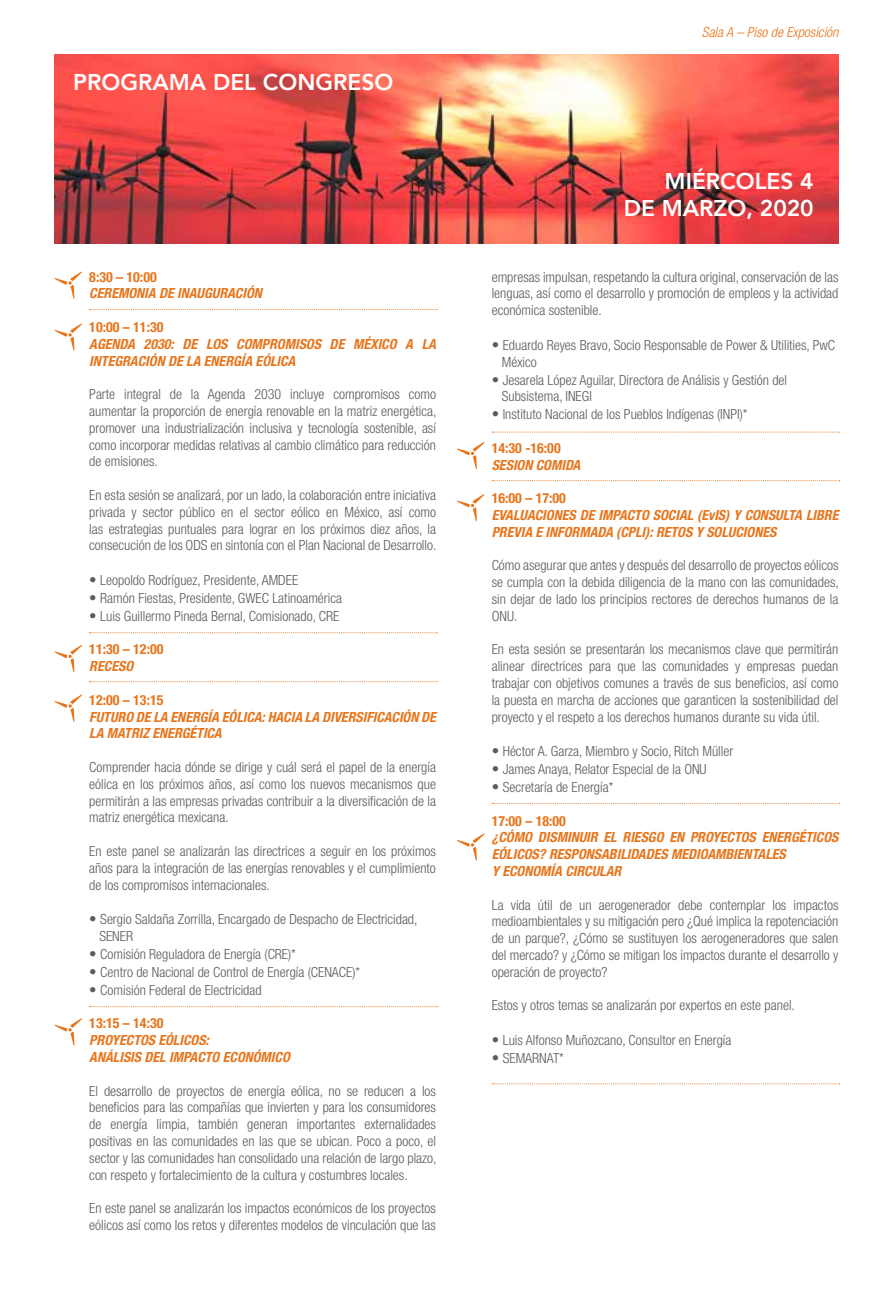
<style>
.page{position:relative;width:893px;height:1290px;background:#fff}
.page>*{position:absolute;margin:0;border:0;box-sizing:border-box;transform-origin:0 0}
.t1{font:800 22.75px/27.3px "Avenir";color:#fff;text-align:right}
.t2{font:300 condensed 14px/16.8px "Helvetica Neue LT Std";color:#5b5b5f;text-align:justify}
.t3{font:italic 700 condensed 14px/16.8px "Helvetica Neue LT Std";color:#e8751b}
.t4{font:700 condensed 14px "Helvetica Neue LT Std";color:#e8751b}
.t5{font:italic 300 condensed 14px "Helvetica Neue LT Std";color:#e8751b}
.s1{font-size:14.88px}
</style>
<div class="page">
<img style="left:55px;top:55px;width:783px;height:188px">
<svg style="left:55px;top:272px;width:27px;height:27px"></svg>
<svg style="left:55px;top:323px;width:27px;height:28px"></svg>
<svg style="left:457px;top:442px;width:27px;height:27px"></svg>
<svg style="left:457px;top:494px;width:27px;height:27px"></svg>
<svg style="left:457px;top:833px;width:27px;height:28px"></svg>
<svg style="left:55px;top:645px;width:27px;height:27px"></svg>
<svg style="left:55px;top:694px;width:27px;height:28px"></svg>
<svg style="left:55px;top:1018px;width:27px;height:27px"></svg>
<svg style="left:89px;top:309px;width:348px;height:1px"></svg>
<svg style="left:492px;top:432px;width:348px;height:1px"></svg>
<svg style="left:492px;top:480px;width:348px;height:1px"></svg>
<svg style="left:492px;top:803px;width:348px;height:1px"></svg>
<svg style="left:492px;top:1083px;width:348px;height:1px"></svg>
<svg style="left:89px;top:632px;width:348px;height:1px"></svg>
<svg style="left:89px;top:681px;width:348px;height:1px"></svg>
<svg style="left:89px;top:1006px;width:348px;height:1px"></svg>
<h1 class="t1" style="left:73px;top:68px;width:322px">PROGRAMA DEL CONGRESO</h1>
<p class="t4" style="left:89px;top:268px;width:69px">8:30 – 10:00</p>
<p class="t3" style="left:89px;top:285px;width:174px">CEREMONIA DE INAUGURACIÓN</p>
<p class="t4" style="left:89px;top:319px;width:76px">10:00 – 11:30</p>
<p class="t3" style="left:89px;top:336px;width:348px">AGENDA 2030: DE LOS COMPROMISOS DE MÉXICO A LA<br>INTEGRACIÓN DE LA ENERGÍA EÓLICA</p>
<p class="t2" style="left:89px;top:386px;width:349px">Parte integral de la Agenda 2030 incluye compromisos como aumentar la proporción de energía renovable en la matriz energética, promover una industrialización inclusiva y tecnología sostenible, así como incorporar medidas relativas al cambio climático para reducción de emisiones.</p>
<p class="t2" style="left:89px;top:487px;width:349px">En esta sesión se analizará, por un lado, la colaboración entre iniciativa privada y sector público en el sector eólico en México, así como las estrategias puntuales para lograr en los próximos diez años, la consecución de los ODS en sintonía con el Plan Nacional de Desarrollo.</p>
<p class="t2" style="left:89px;top:572px;width:210px"><span class="s1">•</span> Leopoldo Rodríguez, Presidente, AMDEE</p>
<p class="t2" style="left:89px;top:589px;width:254px"><span class="s1">•</span> Ramón Fiestas, Presidente, GWEC Latinoamérica</p>
<p class="t2" style="left:89px;top:607px;width:252px"><span class="s1">•</span> Luis Guillermo Pineda Bernal, Comisionado, CRE</p>
<p class="t4" style="left:89px;top:641px;width:76px">11:30 – 12:00</p>
<p class="t3" style="left:89px;top:658px;width:45px">RECESO</p>
<p class="t4" style="left:89px;top:691px;width:76px">12:00 – 13:15</p>
<p class="t3" style="left:89px;top:708px;width:348px">FUTURO DE LA ENERGÍA EÓLICA: HACIA LA DIVERSIFICACIÓN DE<br>LA MATRIZ ENERGÉTICA</p>
<p class="t2" style="left:89px;top:758px;width:348px">Comprender hacia dónde se dirige y cuál será el papel de la energía eólica en los próximos años, así como los nuevos mecanismos que permitirán a las empresas privadas contribuir a la diversificación de la matriz energética mexicana.</p>
<p class="t2" style="left:89px;top:842px;width:348px">En este panel se analizarán las directrices a seguir en los próximos años para la integración de las energías renovables y el cumplimiento de los compromisos internacionales.</p>
<p class="t2" style="left:99px;top:911px;width:320px;text-indent:-10px"><span class="s1">•</span> Sergio Saldaña Zorrilla, Encargado de Despacho de Electricidad,<br>SENER</p>
<p class="t2" style="left:89px;top:945px;width:208px"><span class="s1">•</span> Comisión Reguladora de Energía (CRE)*</p>
<p class="t2" style="left:89px;top:963px;width:272px"><span class="s1">•</span> Centro de Nacional de Control de Energía (CENACE)*</p>
<p class="t2" style="left:89px;top:981px;width:174px"><span class="s1">•</span> Comisión Federal de Electricidad</p>
<p class="t4" style="left:89px;top:1015px;width:76px">13:15 – 14:30</p>
<p class="t3" style="left:89px;top:1032px;width:202px">PROYECTOS EÓLICOS:<br>ANÁLISIS DEL IMPACTO ECONÓMICO</p>
<p class="t2" style="left:89px;top:1082px;width:349px">El desarrollo de proyectos de energía eólica, no se reducen a los beneficios para las compañías que invierten y para los consumidores de energía limpia, también generan importantes externalidades positivas en las comunidades en las que se ubican. Poco a poco, el sector y las comunidades han consolidado una relación de largo plazo, con respeto y fortalecimiento de la cultura y costumbres locales.</p>
<p class="t2" style="left:89px;top:1199px;width:348px">En este panel se analizarán los impactos económicos de los proyectos eólicos así como los retos y diferentes modelos de vinculación que las</p>
<p class="t5" style="left:702px;top:24px;width:138px">Sala A – Piso de Exposición</p>
<h1 class="t1" style="left:624px;top:167px;width:191px">MIÉRCOLES 4<br>DE MARZO, 2020</h1>
<p class="t2" style="left:492px;top:268px;width:348px">empresas impulsan, respetando la cultura original, conservación de las lenguas, así como el desarrollo y promoción de empleos y la actividad económica sostenible.</p>
<p class="t2" style="left:502px;top:336px;width:335px;text-indent:-10px"><span class="s1">•</span> Eduardo Reyes Bravo, Socio Responsable de Power &amp; Utilities, PwC<br>México</p>
<p class="t2" style="left:502px;top:371px;width:287px;text-indent:-10px"><span class="s1">•</span> Jesarela López Aguilar, Directora de Análisis y Gestión del<br>Subsistema, INEGI</p>
<p class="t2" style="left:492px;top:406px;width:257px"><span class="s1">•</span> Instituto Nacional de los Pueblos Indígenas (INPI)*</p>
<p class="t4" style="left:492px;top:439px;width:71px">14:30 -16:00</p>
<p class="t3" style="left:492px;top:456px;width:90px">SESION COMIDA</p>
<p class="t4" style="left:492px;top:490px;width:76px">16:00 – 17:00</p>
<p class="t3" style="left:492px;top:507px;width:348px">EVALUACIONES DE IMPACTO SOCIAL (EvIS) Y CONSULTA LIBRE<br>PREVIA E INFORMADA (CPLI): RETOS Y SOLUCIONES</p>
<p class="t2" style="left:492px;top:557px;width:349px">Cómo asegurar que antes y después del desarrollo de proyectos eólicos se cumpla con la debida diligencia de la mano con las comunidades, sin dejar de lado los principios rectores de derechos humanos de la ONU.</p>
<p class="t2" style="left:492px;top:641px;width:348px">En esta sesión se presentarán los mecanismos clave que permitirán alinear directrices para que las comunidades y empresas puedan trabajar con objetivos comunes a través de sus beneficios, así como la puesta en marcha de acciones que garanticen la sostenibilidad del proyecto y el respeto a los derechos humanos durante su vida útil.</p>
<p class="t2" style="left:492px;top:743px;width:243px"><span class="s1">•</span> Héctor A. Garza, Miembro y Socio, Ritch Müller</p>
<p class="t2" style="left:492px;top:761px;width:216px"><span class="s1">•</span> James Anaya, Relator Especial de la ONU</p>
<p class="t2" style="left:492px;top:778px;width:123px"><span class="s1">•</span> Secretaría de Energía*</p>
<p class="t4" style="left:492px;top:812px;width:76px">17:00 – 18:00</p>
<p class="t3" style="left:492px;top:829px;width:348px">¿CÓMO DISMINUIR EL RIESGO EN PROYECTOS ENERGÉTICOS<br>EÓLICOS? RESPONSABILIDADES MEDIOAMBIENTALES<br>Y ECONOMÍA CIRCULAR</p>
<p class="t2" style="left:492px;top:896px;width:348px">La vida útil de un aerogenerador debe contemplar los impactos medioambientales y su mitigación pero ¿Qué implica la repotenciación de un parque?, ¿Cómo se sustituyen los aerogeneradores que salen del mercado? y ¿Cómo se mitigan los impactos durante el desarrollo y operación de proyecto?</p>
<p class="t2" style="left:492px;top:997px;width:305px">Estos y otros temas se analizarán por expertos en este panel.</p>
<p class="t2" style="left:492px;top:1031px;width:241px"><span class="s1">•</span> Luis Alfonso Muñozcano, Consultor en Energía</p>
<p class="t2" style="left:492px;top:1049px;width:74px"><span class="s1">•</span> SEMARNAT*</p>
</div>
